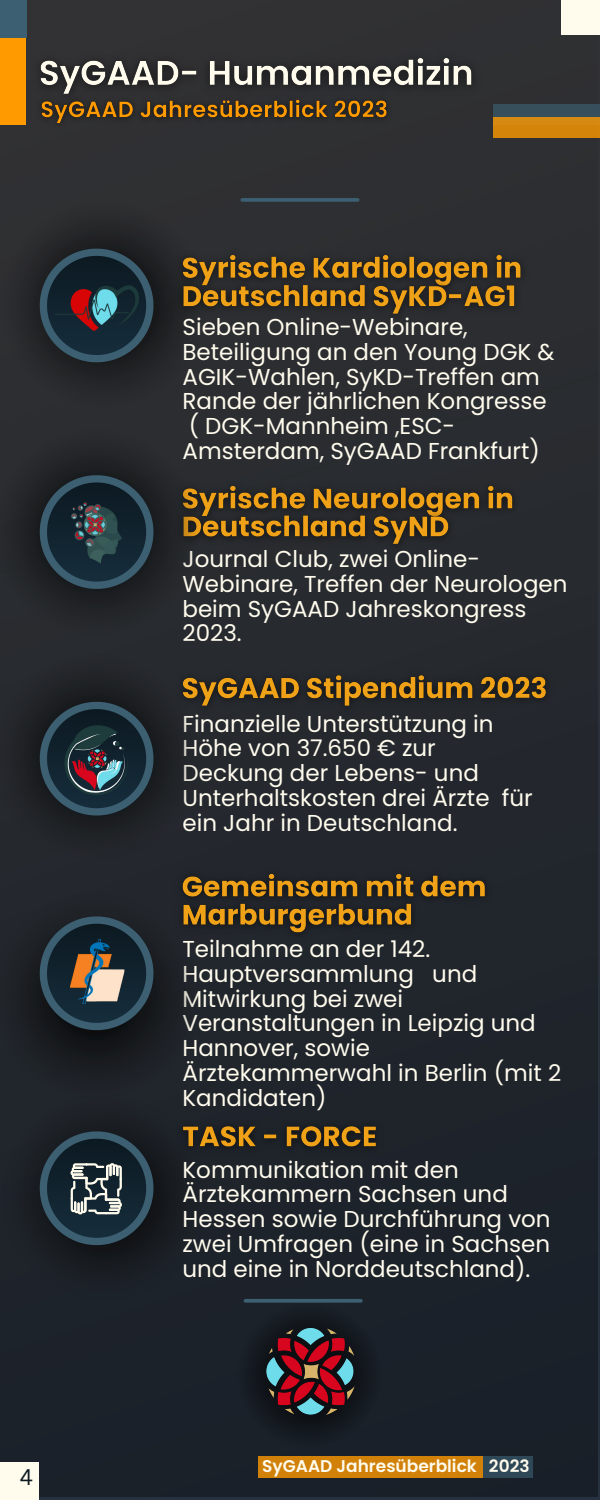
<style>
.page{position:relative;width:600px;height:1500px;background:#fff}
.page>*{position:absolute;margin:0;border:0;box-sizing:border-box;transform-origin:0 0}
.t1{font:23px/24.8px "Poppins";color:#fffbed}
.t2{font:22px "Canva Sans";color:#0c1921}
.t3{font:600 17px "Poppins";color:#fffbed}
</style>
<div class="page">
<div style="left:0;top:0;width:597px;height:1496px;background:#23272d"></div>
<hr style="left:242px;top:198px;width:116px;height:4px;background:#3c5f72">
<svg style="left:245px;top:1299px;width:116px;height:4px"></svg>
<div style="left:237px;top:1302px;width:144px;height:144px;background:#161b22;border-radius:50%"></div>
<img style="left:265px;top:1328px;width:91px;height:89px">
<img style="left:0;top:202px;width:207px;height:171px">
<svg style="left:40px;top:249px;width:113px;height:113px"></svg>
<img style="left:200px;top:675px;width:346px;height:31px">
<img style="left:182px;top:874px;width:303px;height:59px">
<img style="left:200px;top:485px;width:313px;height:59px">
<img style="left:208px;top:1126px;width:168px;height:22px">
<img style="left:27px;top:464px;width:173px;height:137px">
<svg style="left:40px;top:475px;width:113px;height:114px"></svg>
<img style="left:26px;top:677px;width:174px;height:150px">
<svg style="left:40px;top:702px;width:113px;height:114px"></svg>
<img style="left:24px;top:892px;width:176px;height:176px">
<svg style="left:40px;top:916px;width:113px;height:114px"></svg>
<img style="left:31px;top:1125px;width:177px;height:147px">
<div style="left:0;top:0;width:26px;height:124px;background:#ff9a00"></div>
<div style="left:0;top:0;width:27px;height:38px;background:#3c5f72"></div>
<div style="left:561px;top:0;width:39px;height:34px;background:#fffbed"></div>
<div style="left:0;top:1463px;width:38px;height:37px;background:#fffbed"></div>
<svg style="left:40px;top:1131px;width:113px;height:114px"></svg>
<img style="left:31px;top:111px;width:368px;height:23px">
<div style="left:493px;top:104px;width:107px;height:21px;background:#374e5b"></div>
<div style="left:493px;top:117px;width:107px;height:21px;background:#d5840a"></div>
<div style="left:483px;top:1456px;width:49px;height:22px;background:#2f4857"></div>
<div style="left:259px;top:1456px;width:224px;height:22px;background:#d18108"></div>
<img style="left:55px;top:262px;width:96px;height:96px">
<img style="left:52px;top:488px;width:90px;height:90px">
<img style="left:50px;top:714px;width:92px;height:92px">
<img style="left:171px;top:244px;width:350px;height:83px">
<img style="left:26px;top:43px;width:462px;height:68px">
<img style="left:70px;top:940px;width:54px;height:64px">
<h5 class="t2" style="left:20px;top:1462px;width:15px">4</h5>
<p class="t1" style="left:183px;top:315px;width:373px">Sieben Online-Webinare,<br>Beteiligung an den Young DGK &amp;<br>AGIK-Wahlen, SyKD-Treffen am<br>Rande der jährlichen Kongresse ( DGK-Mannheim ,ESC-<br>Amsterdam, SyGAAD Frankfurt)</p>
<p class="t1" style="left:183px;top:547px;width:387px">Journal Club, zwei Online-<br>Webinare, Treffen der Neurologen beim SyGAAD Jahreskongress<br>2023.</p>
<p class="t1" style="left:183px;top:711px;width:352px">Finanzielle Unterstützung in<br>Höhe von 37.650 € zur<br>Deckung der Lebens- und<br>Unterhaltskosten drei Ärzte für ein Jahr in Deutschland.</p>
<p class="t1" style="left:183px;top:937px;width:380px">Teilnahme an der 142.<br>Hauptversammlung und<br>Mitwirkung bei zwei<br>Veranstaltungen in Leipzig und<br>Hannover, sowie<br>Ärztekammerwahl in Berlin (mit 2<br>Kandidaten)</p>
<p class="t1" style="left:183px;top:1157px;width:370px">Kommunikation mit den<br>Ärztekammern Sachsen und<br>Hessen sowie Durchführung von zwei Umfragen (eine in Sachsen und eine in Norddeutschland).</p>
<p class="t3" style="left:262px;top:1454px;width:269px">SyGAAD Jahresüberblick 2023</p>
</div>
